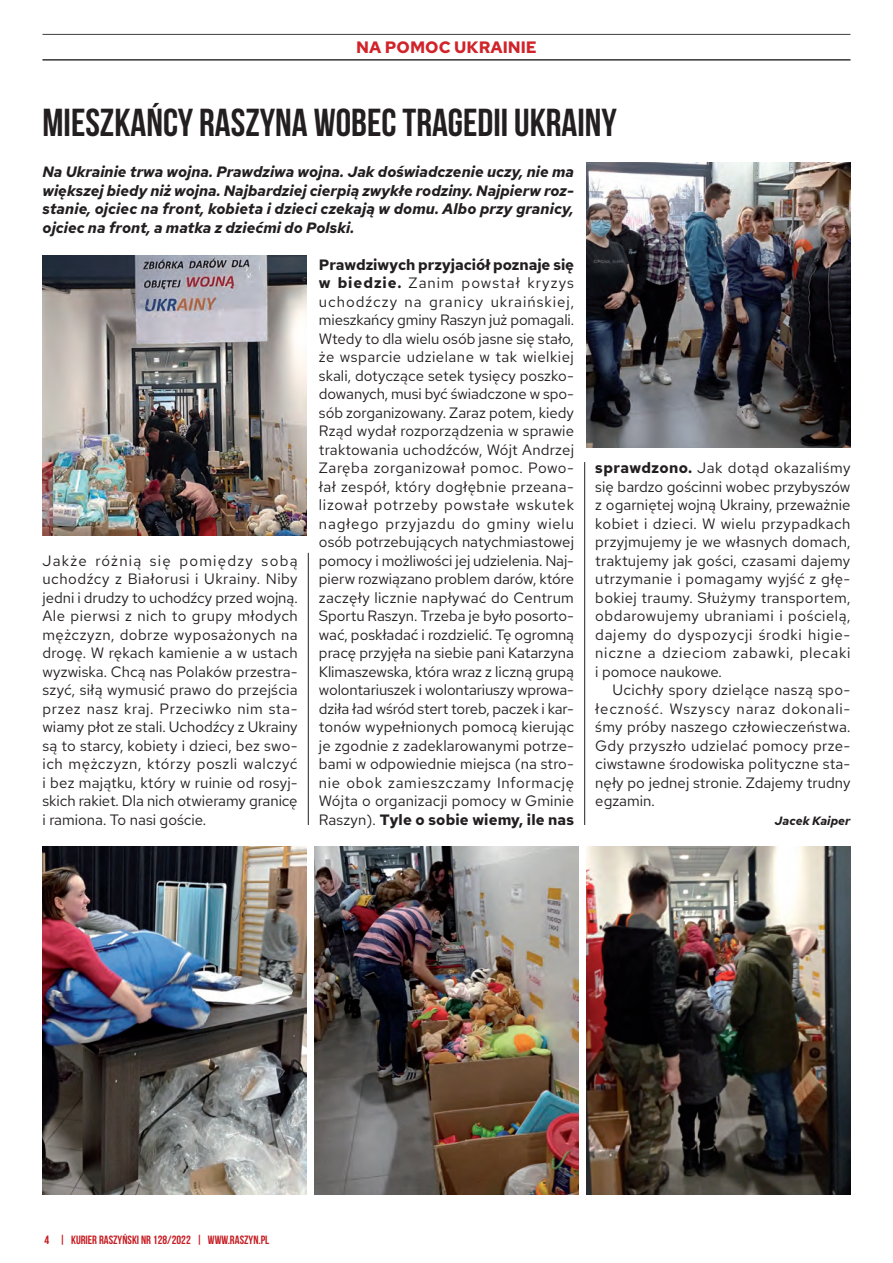
<style>
.page{position:relative;width:893px;height:1263px;background:#fff}
.page>*{position:absolute;margin:0;border:0;box-sizing:border-box;transform-origin:0 0}
._01_tytul{font:39px "Bebas Neue";color:#231f20}
.t1{font:700 16.5px "Red Hat Text";color:#d1232a}
._03_tekst{font:15px/18.5px "Red Hat Text";letter-spacing:.005em;color:#231f20;text-align:justify}
._03_tekst-2{font:italic 700 15px/18.5px "Red Hat Text";color:#231f20;text-align:justify}
.t2{font:12px "Bebas Neue";color:#c61c22}
._03_tekst-3{font:italic 700 12px "Red Hat Text";color:#231f20}
.s1{font-weight:700}
</style>
<div class="page">
<hr style="left:43px;top:34px;width:807px;height:1px;background:#3e3e3f">
<hr style="left:43px;top:59px;width:807px;height:1px;background:#3e3e3f">
<hr style="left:43px;top:60px;width:807px;height:1px;background:#3e3e3f">
<hr style="left:308px;top:553px;width:1px;height:272px;background:#231f20">
<hr style="left:584px;top:462px;width:1px;height:363px;background:#231f20">
<img style="left:43px;top:846px;width:263px;height:349px">
<img style="left:587px;top:162px;width:263px;height:285px">
<img style="left:43px;top:255px;width:263px;height:281px">
<img style="left:315px;top:846px;width:263px;height:349px">
<img style="left:587px;top:846px;width:263px;height:349px">
<p class="t1" style="left:356px;top:36px;width:182px">NA POMOC UKRAINIE</p>
<p class="_01_tytul" style="left:43px;top:101px;width:576px">MIESZKAŃCY RASZYNA WOBEC TRAGEDII UKRAINY</p>
<p class="_03_tekst-2" style="left:43px;top:163px;width:533px">Na Ukrainie trwa wojna. Prawdziwa wojna. Jak doświadczenie uczy, nie ma większej biedy niż wojna. Najbardziej cierpią zwykłe rodziny. Najpierw roz&shy;stanie, ojciec na front, kobieta i dzieci czekają w domu. Albo przy granicy, ojciec na front, a matka z dziećmi do Polski.</p>
<p class="_03_tekst" style="left:43px;top:551px;width:257px">Jakże różnią się pomiędzy sobą uchodźcy z Białorusi i Ukrainy. Niby jedni i drudzy to uchodźcy przed wojną.<br>Ale pierwsi z nich to grupy młodych mężczyzn, dobrze wyposażonych na drogę. W rękach kamienie a w ustach wyzwiska. Chcą nas Polaków przestra&shy;szyć, siłą wymusić prawo do przejścia przez nasz kraj. Przeciwko nim sta&shy;wiamy płot ze stali. Uchodźcy z Ukrainy są to starcy, kobiety i dzieci, bez swo&shy;ich mężczyzn, którzy poszli walczyć i bez majątku, który w ruinie od rosyj&shy;skich rakiet. Dla nich otwieramy granicę i ramiona. To nasi goście.</p>
<p class="_03_tekst" style="left:319px;top:255px;width:257px"><span class="s1">Prawdziwych przyjaciół poznaje się w biedzie.</span> Zanim powstał kryzys uchodźczy na granicy ukraińskiej, mieszkańcy gminy Raszyn już pomagali.<br>Wtedy to dla wielu osób jasne się stało, że wsparcie udzielane w tak wielkiej skali, dotyczące setek tysięcy poszko&shy;dowanych, musi być świadczone w spo&shy;sób zorganizowany. Zaraz potem, kiedy Rząd wydał rozporządzenia w sprawie traktowania uchodźców, Wójt Andrzej Zaręba zorganizował pomoc. Powo&shy;łał zespół, który dogłębnie przeana&shy;lizował potrzeby powstałe wskutek nagłego przyjazdu do gminy wielu osób potrzebujących natychmiastowej pomocy i możliwości jej udzielenia. Naj&shy;pierw rozwiązano problem darów, które zaczęły licznie napływać do Centrum Sportu Raszyn. Trzeba je było posorto&shy;wać, poskładać i rozdzielić. Tę ogromną pracę przyjęła na siebie pani Katarzyna Klimaszewska, która wraz z liczną grupą wolontariuszek i wolontariuszy wprowa&shy;dziła ład wśród stert toreb, paczek i kar&shy;tonów wypełnionych pomocą kierując je zgodnie z zadeklarowanymi potrze&shy;bami w odpowiednie miejsca (na stro&shy;nie obok zamieszczamy Informację Wójta o organizacji pomocy w Gminie Raszyn). <span class="s1">Tyle o sobie wiemy, ile nas</span></p>
<p class="_03_tekst" style="left:595px;top:458px;width:257px"><span class="s1">sprawdzono.</span> Jak dotąd okazaliśmy się bardzo gościnni wobec przybyszów z ogarniętej wojną Ukrainy, przeważnie kobiet i dzieci. W wielu przypadkach przyjmujemy je we własnych domach, traktujemy jak gości, czasami dajemy utrzymanie i pomagamy wyjść z głę&shy;bokiej traumy. Służymy transportem, obdarowujemy ubraniami i pościelą, dajemy do dyspozycji środki higie&shy;niczne a dzieciom zabawki, plecaki i pomoce naukowe.</p>
<p class="_03_tekst" style="left:595px;top:680px;width:257px;text-indent:17px">Ucichły spory dzielące naszą spo&shy;łeczność. Wszyscy naraz dokonali&shy;śmy próby naszego człowieczeństwa.<br>Gdy przyszło udzielać pomocy prze&shy;ciwstawne środowiska polityczne sta&shy;nęły po jednej stronie. Zdajemy trudny egzamin.</p>
<p class="_03_tekst-3" style="left:775px;top:812px;width:77px">Jacek Kaiper</p>
<p class="t2" style="left:45px;top:1233px;width:226px"><span class="s1">4</span> | KURIER RASZYŃSKI NR 128/2022 | WWW.RASZYN.PL</p>
</div>
